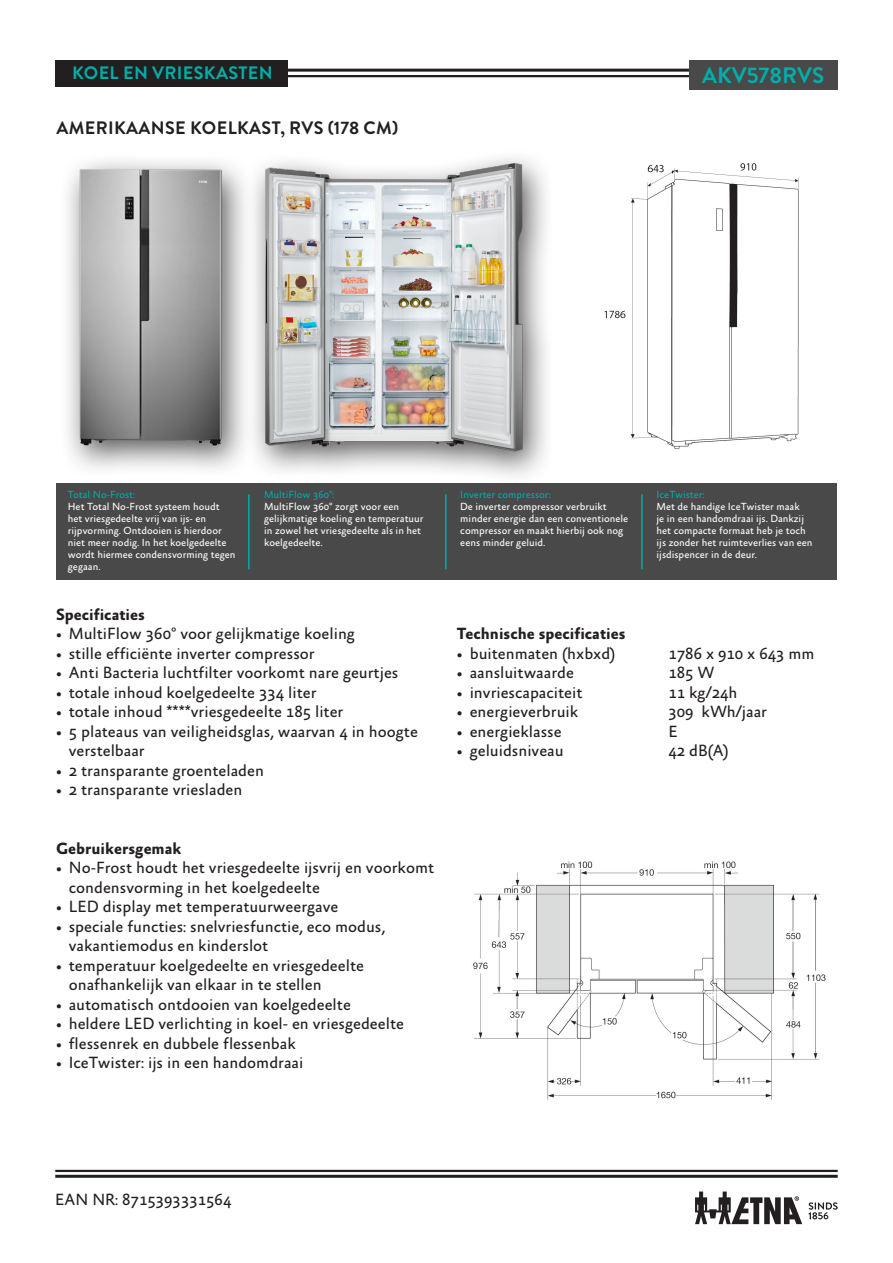
<style>
.page{position:relative;width:893px;height:1263px;background:#fff}
.page>*{position:absolute;margin:0;border:0;box-sizing:border-box;transform-origin:0 0}
.Kop{font:700 22.5px "Brandon Grotesque";color:#00ada8}
.Kop-2{font:700 18px "Brandon Grotesque";letter-spacing:.02em;color:#231f20}
.Kop-3{font:700 18px "Brandon Grotesque";letter-spacing:.02em;color:#00ada8}
.EAN_NR_nieuwe_basis{font:16.5px/19.5px "Absara Sans";color:#231f20}
.producttekst_tussenk{font:700 16.5px "Absara Sans";color:#231f20}
.Kop-4{font:10.5px/12px "Absara Sans";color:#fff}
.Kop-5{font:10.5px "Absara Sans";color:#00ada8}
.s1{color:#00ada8}
</style>
<div class="page">
<hr style="left:55px;top:69px;width:783px;height:3px;background:#231f20">
<hr style="left:55px;top:1175px;width:783px;height:3px;background:#231f20">
<hr style="left:55px;top:1170px;width:783px;height:2px;background:#231f20">
<hr style="left:55px;top:75px;width:783px;height:2px;background:#231f20">
<svg style="left:808px;top:1202px;width:30px;height:17px"></svg>
<svg style="left:695px;top:1191px;width:107px;height:33px"></svg>
<div style="left:56px;top:484px;width:781px;height:96px;background:#484948"></div>
<hr style="left:248px;top:495px;width:2px;height:74px;background:#00ada8">
<hr style="left:445px;top:495px;width:2px;height:74px;background:#00ada8">
<hr style="left:641px;top:495px;width:2px;height:74px;background:#00ada8">
<div style="left:55px;top:60px;width:233px;height:26px;background:#231f20"></div>
<img style="left:473px;top:861px;width:353px;height:239px">
<div style="left:689px;top:60px;width:149px;height:30px;background:#484948"></div>
<div style="left:59px;top:152px;width:195px;height:327px;background:#231f20;opacity:.75"></div>
<img style="left:59px;top:152px;width:186px;height:312px">
<div style="left:245px;top:148px;width:310px;height:337px;background:#231f20;opacity:.75"></div>
<img style="left:264px;top:152px;width:273px;height:312px">
<img style="left:604px;top:163px;width:195px;height:287px">
<p class="Kop-3" style="left:72px;top:61px;width:202px">KOEL EN VRIESKASTEN</p>
<p class="Kop" style="left:702px;top:59px;width:124px">AKV578RVS</p>
<p class="Kop-2" style="left:56px;top:115px;width:343px">AMERIKAANSE KOELKAST, RVS (178 CM)</p>
<p class="Kop-4" style="left:68px;top:489px;width:169px"><span class="s1">Total No-Frost:<br></span>Het Total No-Frost systeem houdt het vriesgedeelte vrij van ijs- en rijpvorming. Ontdooien is hierdoor niet meer nodig. In het koelgedeelte wordt hiermee condensvorming tegen gegaan.</p>
<p class="Kop-4" style="left:264px;top:489px;width:161px"><span class="s1">MultiFlow 360°:<br></span>MultiFlow 360° zorgt voor een gelijkmatige koeling en temperatuur in zowel het vriesgedeelte als in het koelgedeelte.</p>
<p class="Kop-5" style="left:460px;top:489px;width:92px">Inverter compressor:</p>
<p class="Kop-4" style="left:460px;top:501px;width:169px">De inverter compressor verbruikt minder energie dan een conventionele compressor en maakt hierbij ook nog eens minder geluid.</p>
<p class="Kop-5" style="left:657px;top:489px;width:49px">IceTwister:</p>
<p class="Kop-4" style="left:657px;top:501px;width:158px">Met de handige IceTwister maak<br>je in een handomdraai ijs. Dankzij het compacte formaat heb je toch ijs zonder het ruimteverlies van een ijsdispencer in de deur.</p>
<p class="producttekst_tussenk" style="left:56px;top:605px;width:90px">Specificaties</p>
<p class="EAN_NR_nieuwe_basis" style="left:56px;top:625px;width:300px">• MultiFlow 360° voor gelijkmatige koeling</p>
<p class="EAN_NR_nieuwe_basis" style="left:56px;top:644px;width:260px">• stille efficiënte inverter compressor</p>
<p class="EAN_NR_nieuwe_basis" style="left:56px;top:664px;width:344px">• Anti Bacteria luchtfilter voorkomt nare geurtjes</p>
<p class="EAN_NR_nieuwe_basis" style="left:56px;top:683px;width:262px">• totale inhoud koelgedeelte 334 liter</p>
<p class="EAN_NR_nieuwe_basis" style="left:56px;top:703px;width:289px">• totale inhoud ****vriesgedeelte 185 liter</p>
<p class="EAN_NR_nieuwe_basis" style="left:69px;top:723px;width:351px;line-height:19px;text-indent:-13px">• 5 plateaus van veiligheidsglas, waarvan 4 in hoogte verstelbaar</p>
<p class="EAN_NR_nieuwe_basis" style="left:56px;top:761px;width:209px">• 2 transparante groenteladen</p>
<p class="EAN_NR_nieuwe_basis" style="left:56px;top:781px;width:188px">• 2 transparante vriesladen</p>
<p class="producttekst_tussenk" style="left:56px;top:839px;width:127px">Gebruikersgemak</p>
<p class="EAN_NR_nieuwe_basis" style="left:69px;top:859px;width:367px;text-indent:-13px">• No-Frost houdt het vriesgedeelte ijsvrij en voorkomt condensvorming in het koelgedeelte</p>
<p class="EAN_NR_nieuwe_basis" style="left:56px;top:898px;width:284px">• LED display met temperatuurweergave</p>
<p class="EAN_NR_nieuwe_basis" style="left:69px;top:917px;width:318px;text-indent:-13px">• speciale functies: snelvriesfunctie, eco modus, vakantiemodus en kinderslot</p>
<p class="EAN_NR_nieuwe_basis" style="left:69px;top:956px;width:297px;text-indent:-13px">• temperatuur koelgedeelte en vriesgedeelte onafhankelijk van elkaar in te stellen</p>
<p class="EAN_NR_nieuwe_basis" style="left:56px;top:995px;width:296px">• automatisch ontdooien van koelgedeelte</p>
<p class="EAN_NR_nieuwe_basis" style="left:56px;top:1015px;width:349px">• heldere LED verlichting in koel- en vriesgedeelte</p>
<p class="EAN_NR_nieuwe_basis" style="left:56px;top:1034px;width:241px">• flessenrek en dubbele flessenbak</p>
<p class="EAN_NR_nieuwe_basis" style="left:56px;top:1054px;width:249px">• IceTwister: ijs in een handomdraai</p>
<p class="producttekst_tussenk" style="left:457px;top:625px;width:170px">Technische specificaties</p>
<p class="EAN_NR_nieuwe_basis" style="left:457px;top:644px;width:160px">• buitenmaten (hxbxd)</p>
<p class="EAN_NR_nieuwe_basis" style="left:668px;top:644px;width:148px">1786 x 910 x 643 mm</p>
<p class="EAN_NR_nieuwe_basis" style="left:457px;top:664px;width:118px">• aansluitwaarde</p>
<p class="EAN_NR_nieuwe_basis" style="left:668px;top:664px;width:48px">185 W</p>
<p class="EAN_NR_nieuwe_basis" style="left:457px;top:683px;width:127px">• invriescapaciteit</p>
<p class="EAN_NR_nieuwe_basis" style="left:668px;top:683px;width:71px">11 kg/24h</p>
<p class="EAN_NR_nieuwe_basis" style="left:457px;top:703px;width:123px">• energieverbruik</p>
<p class="EAN_NR_nieuwe_basis" style="left:668px;top:703px;width:100px">309 kWh/jaar</p>
<p class="EAN_NR_nieuwe_basis" style="left:457px;top:722px;width:106px">• energieklasse</p>
<p class="EAN_NR_nieuwe_basis" style="left:668px;top:722px;width:11px">E</p>
<p class="EAN_NR_nieuwe_basis" style="left:457px;top:742px;width:108px">• geluidsniveau</p>
<p class="EAN_NR_nieuwe_basis" style="left:668px;top:742px;width:62px">42 dB(A)</p>
<p class="EAN_NR_nieuwe_basis" style="left:55px;top:1190px;width:178px">EAN NR: 8715393331564</p>
</div>
